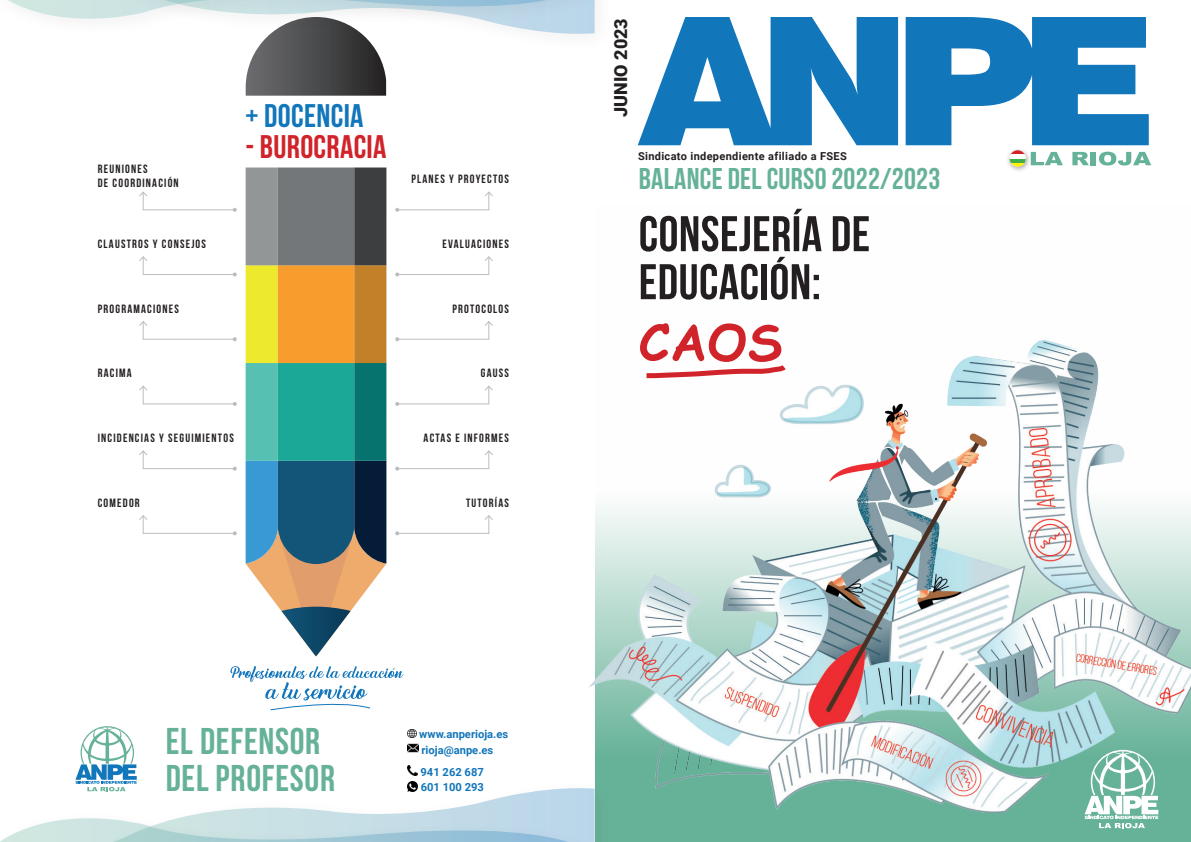
<style>
.page{position:relative;width:1191px;height:842px;background:#fff}
.page>*{position:absolute;margin:0;border:0;box-sizing:border-box;transform-origin:0 0}
.t1{font:700 50px/48px "Bebas Neue";letter-spacing:.01em;color:#231f20}
.t2{font:700 50px "Comic Sans MS";color:#d1232a}
.t3{font:700 37.2px/37.2px "Bebas Neue";letter-spacing:.02em;color:#66b298}
.t4{font:700 32.7px "Bebas Neue";letter-spacing:.01em;color:#d1232a}
.t5{font:700 32.7px "Bebas Neue";letter-spacing:.01em;color:#1276bb}
.t6{font:700 30px "Bebas Neue";letter-spacing:.01em;color:#66b298}
.t7{font:900 18px "Roboto";color:#231f20}
.t8{font:700 12px "Bebas Neue";letter-spacing:.1em;color:#231f20}
.t9{font:700 11.2px "Roboto";color:#1276bb}
.t10{font:700 11px "Roboto";letter-spacing:.03em;color:#231f20}
</style>
<div class="page">
<div style="left:615px;top:812px;width:576px;height:30px;background:#66b298"></div>
<img style="left:588px;top:340px;width:603px;height:472px">
<svg style="left:637px;top:17px;width:261px;height:128px"></svg>
<svg style="left:905px;top:17px;width:243px;height:128px"></svg>
<svg style="left:1084px;top:750px;width:74px;height:78px"></svg>
<svg style="left:1031px;top:152px;width:32px;height:13px"></svg>
<svg style="left:1072px;top:152px;width:17px;height:13px"></svg>
<div style="left:1090px;top:152px;width:6px;height:13px;background:#66b298"></div>
<svg style="left:1099px;top:152px;width:52px;height:13px"></svg>
<div style="left:1005px;top:147px;width:26px;height:26px;background:#231f20;opacity:.4"></div>
<svg style="left:1009px;top:150px;width:16px;height:4px"></svg>
<div style="left:1009px;top:158px;width:16px;height:5px;background:#40ae49"></div>
<div style="left:1009px;top:154px;width:16px;height:5px;background:#fff"></div>
<svg style="left:1009px;top:163px;width:16px;height:4px"></svg>
<svg style="left:230px;top:666px;width:173px;height:44px"></svg>
<svg style="left:641px;top:360px;width:150px;height:21px"></svg>
<svg style="left:245px;top:461px;width:141px;height:196px"></svg>
<div style="left:246px;top:363px;width:32px;height:98px;background:#56c1b3"></div>
<div style="left:278px;top:363px;width:76px;height:98px;background:#1ca897"></div>
<div style="left:354px;top:363px;width:32px;height:98px;background:#07736e"></div>
<div style="left:246px;top:265px;width:32px;height:98px;background:#ede92d"></div>
<div style="left:278px;top:265px;width:76px;height:98px;background:#f89c2d"></div>
<div style="left:354px;top:265px;width:32px;height:98px;background:#c28128"></div>
<div style="left:246px;top:167px;width:32px;height:98px;background:#939696"></div>
<div style="left:278px;top:167px;width:76px;height:98px;background:#737779"></div>
<div style="left:354px;top:167px;width:32px;height:98px;background:#3c3e40"></div>
<svg style="left:139px;top:191px;width:98px;height:21px"></svg>
<svg style="left:395px;top:191px;width:98px;height:21px"></svg>
<svg style="left:395px;top:256px;width:98px;height:20px"></svg>
<svg style="left:395px;top:321px;width:98px;height:20px"></svg>
<svg style="left:395px;top:385px;width:98px;height:21px"></svg>
<svg style="left:395px;top:450px;width:98px;height:21px"></svg>
<svg style="left:395px;top:515px;width:98px;height:20px"></svg>
<svg style="left:139px;top:256px;width:98px;height:20px"></svg>
<svg style="left:139px;top:321px;width:98px;height:20px"></svg>
<svg style="left:139px;top:385px;width:98px;height:21px"></svg>
<svg style="left:139px;top:450px;width:98px;height:21px"></svg>
<svg style="left:139px;top:515px;width:98px;height:20px"></svg>
<svg style="left:8px;top:0;width:587px;height:96px"></svg>
<div style="left:92px;top:777px;width:523px;height:65px;background:#65b097"></div>
<svg style="left:0;top:726px;width:595px;height:116px"></svg>
<p class="t5" style="left:245px;top:97px;width:119px">+ DOCENCIA</p>
<p class="t4" style="left:245px;top:129px;width:142px">- BUROCRACIA</p>
<p class="t8" style="left:98px;top:162px;width:51px">REUNIONES</p>
<p class="t8" style="left:98px;top:176px;width:82px">DE COORDINACIÓN</p>
<p class="t8" style="left:411px;top:173px;width:99px">PLANES Y PROYECTOS</p>
<p class="t8" style="left:98px;top:237px;width:110px">CLAUSTROS Y CONSEJOS</p>
<p class="t8" style="left:442px;top:237px;width:68px">EVALUACIONES</p>
<p class="t8" style="left:98px;top:302px;width:83px">PROGRAMACIONES</p>
<p class="t8" style="left:452px;top:302px;width:58px">PROTOCOLOS</p>
<p class="t8" style="left:98px;top:367px;width:35px">RACIMA</p>
<p class="t8" style="left:481px;top:367px;width:30px">GAUSS</p>
<p class="t8" style="left:98px;top:431px;width:137px">INCIDENCIAS Y SEGUIMIENTOS</p>
<p class="t8" style="left:424px;top:431px;width:87px">ACTAS E INFORMES</p>
<p class="t8" style="left:98px;top:496px;width:43px">COMEDOR</p>
<p class="t8" style="left:466px;top:496px;width:44px">TUTORÍAS</p>
<p class="t3" style="left:166px;top:722px;width:171px">EL DEFENSOR<br>DEL PROFESOR</p>
<p class="t9" style="left:419px;top:726px;width:91px">www.anperioja.es</p>
<p class="t9" style="left:421px;top:742px;width:73px">rioja@anpe.es</p>
<p class="t9" style="left:420px;top:764px;width:65px">941 262 687</p>
<p class="t9" style="left:421px;top:779px;width:65px">601 100 293</p>
<p class="t7" style="left:608px;top:117px;width:100px;rotate:-90deg">JUNIO 2023</p>
<p class="t10" style="left:638px;top:149px;width:210px">Sindicato independiente afiliado a FSES</p>
<p class="t6" style="left:639px;top:162px;width:303px">BALANCE DEL CURSO 2022/2023</p>
<p class="t1" style="left:639px;top:209px;width:233px">CONSEJERÍA DE<br>EDUCACIÓN:</p>
<p class="t2" style="left:639px;top:305px;width:145px">CAOS</p>
</div>
